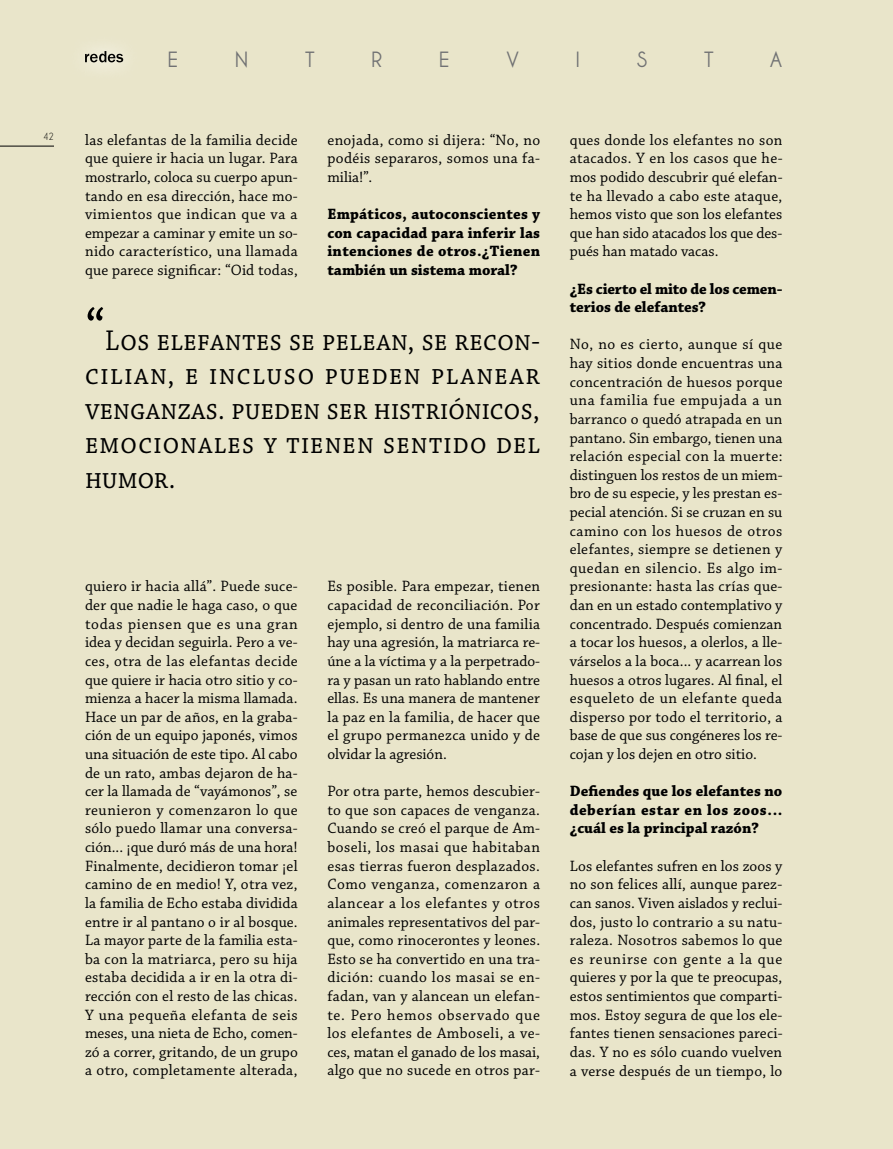
<style>
.page{position:relative;width:893px;height:1149px;background:#fff}
.page>*{position:absolute;margin:0;border:0;box-sizing:border-box;transform-origin:0 0}
.t1{font:30px/34.5px "Chaparral Pro";letter-spacing:.04em;color:#000;text-align:justify;scale:.9 1}
.t2{font:700 22.5px "Champagne&Limousines";color:#707173}
.t3{font:15.75px/18.6px "Chaparral Pro";letter-spacing:.035em;color:#000;text-align:justify}
.t4{font:700 15.75px/18.6px "Chaparral Pro";color:#000;text-align:justify}
.t5{font:10.5px "Champagne&Limousines";color:#000}
.s1{font-size:60px}
</style>
<div class="page">
<div style="left:0;top:0;width:893px;height:1148px;background:#e9e5ca"></div>
<hr style="left:0;top:146px;width:54px;height:1px;background:#000">
<svg style="left:85px;top:51px;width:38px;height:11px"></svg>
<p class="t5" style="left:43px;top:131px;width:12px">42</p>
<h2 class="t2" style="left:168px;top:46px;width:12px">E</h2>
<h2 class="t2" style="left:235px;top:46px;width:14px">N</h2>
<h2 class="t2" style="left:305px;top:46px;width:40px">TR</h2>
<h2 class="t2" style="left:439px;top:46px;width:12px">E</h2>
<h2 class="t2" style="left:506px;top:46px;width:57px">VISTA</h2>
<p class="t3" style="left:85px;top:131px;width:214px">las elefantas de la familia decide que quiere ir hacia un lugar. Para mostrarlo, coloca su cuerpo apun&shy;tando en esa dirección, hace mo&shy;vimientos que indican que va a empezar a caminar y emite un so&shy;nido característico, una llamada que parece significar: “Oid todas,</p>
<p class="t3" style="left:327px;top:131px;width:214px">enojada, como si dijera: “No, no podéis separaros, somos una fa&shy;milia!”.</p>
<p class="t4" style="left:327px;top:205px;width:214px">Empáticos, autoconscientes y con capacidad para inferir las intenciones de otros.¿Tienen también un sistema moral?</p>
<h1 class="t1" style="left:85px;top:324px;width:507px"><span class="s1">“</span>Los elefantes se pelean, se recon&shy;cilian, e incluso pueden planear venganzas. pueden ser histriónicos, emocionales y tienen sentido del humor.</h1>
<p class="t3" style="left:85px;top:577px;width:214px">quiero ir hacia allá”. Puede suce&shy;der que nadie le haga caso, o que todas piensen que es una gran idea y decidan seguirla. Pero a ve&shy;ces, otra de las elefantas decide que quiere ir hacia otro sitio y co&shy;mienza a hacer la misma llamada.<br>Hace un par de años, en la graba&shy;ción de un equipo japonés, vimos una situación de este tipo. Al cabo de un rato, ambas dejaron de ha&shy;cer la llamada de “vayámonos”, se reunieron y comenzaron lo que sólo puedo llamar una conversa&shy;ción... ¡que duró más de una hora!<br>Finalmente, decidieron tomar ¡el camino de en medio! Y, otra vez, la familia de Echo estaba dividida entre ir al pantano o ir al bosque.<br>La mayor parte de la familia esta&shy;ba con la matriarca, pero su hija estaba decidida a ir en la otra di&shy;rección con el resto de las chicas.<br>Y una pequeña elefanta de seis meses, una nieta de Echo, comen&shy;zó a correr, gritando, de un grupo a otro, completamente alterada,</p>
<p class="t3" style="left:327px;top:577px;width:214px">Es posible. Para empezar, tienen capacidad de reconciliación. Por ejemplo, si dentro de una familia hay una agresión, la matriarca re&shy;úne a la víctima y a la perpetrado&shy;ra y pasan un rato hablando entre ellas. Es una manera de mantener la paz en la familia, de hacer que el grupo permanezca unido y de olvidar la agresión.</p>
<p class="t3" style="left:327px;top:782px;width:214px">Por otra parte, hemos descubier&shy;to que son capaces de venganza.<br>Cuando se creó el parque de Am&shy;boseli, los masai que habitaban esas tierras fueron desplazados.<br>Como venganza, comenzaron a alancear a los elefantes y otros animales representativos del par&shy;que, como rinocerontes y leones.<br>Esto se ha convertido en una tra&shy;dición: cuando los masai se en&shy;fadan, van y alancean un elefan&shy;te. Pero hemos observado que los elefantes de Amboseli, a ve&shy;ces, matan el ganado de los masai, algo que no sucede en otros par-</p>
<p class="t3" style="left:570px;top:131px;width:214px">ques donde los elefantes no son atacados. Y en los casos que he&shy;mos podido descubrir qué elefan&shy;te ha llevado a cabo este ataque, hemos visto que son los elefantes que han sido atacados los que des&shy;pués han matado vacas.</p>
<p class="t4" style="left:570px;top:280px;width:214px">¿Es cierto el mito de los cemen&shy;terios de elefantes?</p>
<p class="t3" style="left:570px;top:336px;width:214px">No, no es cierto, aunque sí que hay sitios donde encuentras una concentración de huesos porque una familia fue empujada a un barranco o quedó atrapada en un pantano. Sin embargo, tienen una relación especial con la muerte: distinguen los restos de un miem&shy;bro de su especie, y les prestan es&shy;pecial atención. Si se cruzan en su camino con los huesos de otros elefantes, siempre se detienen y quedan en silencio. Es algo im&shy;presionante: hasta las crías que&shy;dan en un estado contemplativo y concentrado. Después comienzan a tocar los huesos, a olerlos, a lle&shy;várselos a la boca... y acarrean los huesos a otros lugares. Al final, el esqueleto de un elefante queda disperso por todo el territorio, a base de que sus congéneres los re&shy;cojan y los dejen en otro sitio.</p>
<p class="t4" style="left:570px;top:782px;width:214px">Defiendes que los elefantes no deberían estar en los zoos... ¿cuál es la principal razón?</p>
<p class="t3" style="left:570px;top:856px;width:214px">Los elefantes sufren en los zoos y no son felices allí, aunque parez&shy;can sanos. Viven aislados y reclui&shy;dos, justo lo contrario a su natu&shy;raleza. Nosotros sabemos lo que es reunirse con gente a la que quieres y por la que te preocupas, estos sentimientos que comparti&shy;mos. Estoy segura de que los ele&shy;fantes tienen sensaciones pareci&shy;das. Y no es sólo cuando vuelven a verse después de un tiempo, lo</p>
</div>
